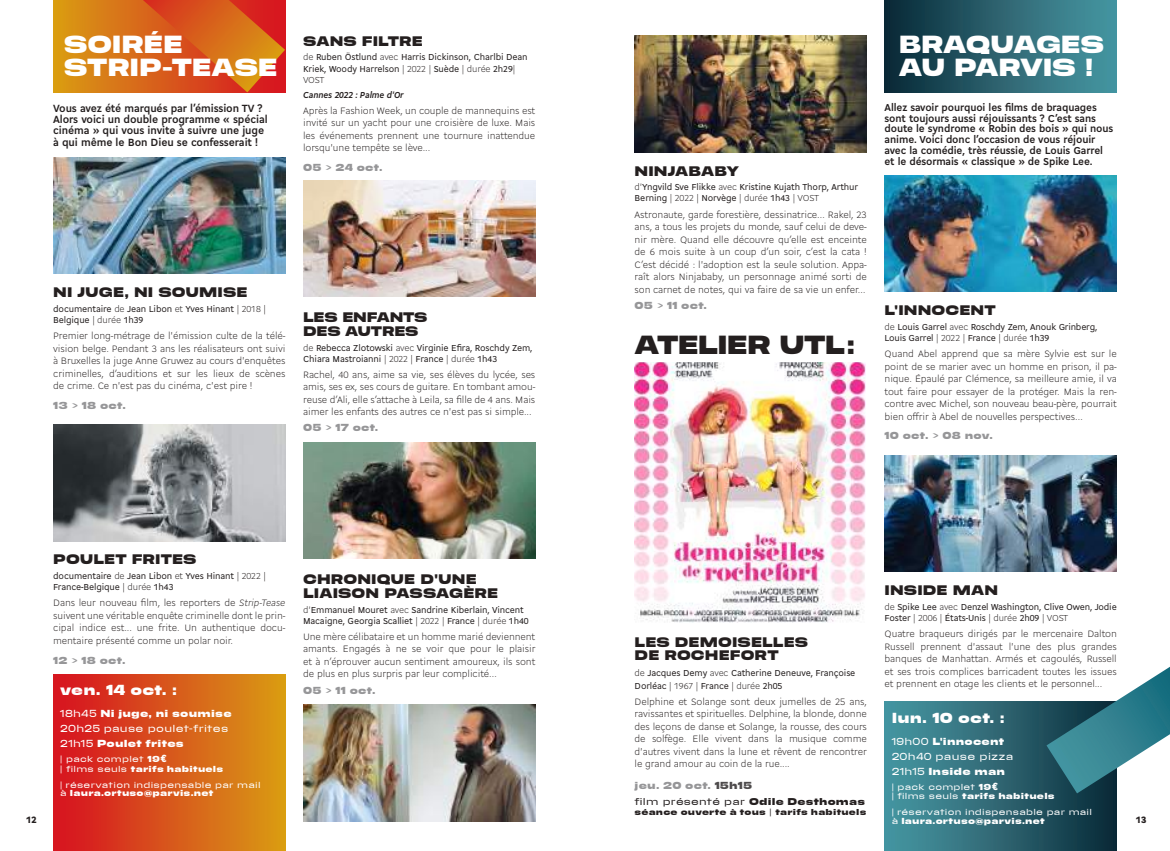
<style>
.page{position:relative;width:1170px;height:851px;background:#fff}
.page>*{position:absolute;margin:0;border:0;box-sizing:border-box;transform-origin:0 0}
.t1{font:900 22.5px "Media Sans Text Extended";letter-spacing:-.035em;color:#241f1f}
.t2{font:900 21.25px/23.1px "Media Sans Text Extended";letter-spacing:-.01em;color:#fff}
.t3{font:900 12.5px "Media Sans Text Extended";letter-spacing:.01em;color:#fff}
.t4{font:900 11.88px/13.5px "Media Sans Text Extended";letter-spacing:.01em;color:#241f1f}
.t5{font:900 11.88px/13.5px "Media Sans Text Extended";letter-spacing:-.015em;color:#241f1f}
.t6{font:700 11.25px/11.2px "Cogito";letter-spacing:-.01em;color:#241f1f}
.t7{font:700 10.88px/10.9px "Cogito";letter-spacing:-.01em;color:#241f1f}
.t8{font:300 10px/12.5px "Cogito";letter-spacing:-.01em;color:#241f1f;text-align:justify}
.t9{font:900 10px "Cogito";color:#241f1f}
.t10{font:9.38px/11.2px "Cogito";letter-spacing:-.015em;color:#241f1f}
.t11{font:italic 700 9.38px "Cogito";letter-spacing:-.015em;color:#241f1f}
.t12{font:300 8.75px/14.9px "Media Sans Text Extended";letter-spacing:.025em;color:#fff}
.t13{font:900 8.75px "Media Sans Text Extended";letter-spacing:.025em;color:#969698}
.t14{font:300 8.5px "Media Sans Text Extended";letter-spacing:.025em;color:#241f1f}
.t15{font:300 7.5px/9.4px "Media Sans Text Extended";letter-spacing:.035em;color:#fff}
.t16{font:900 7.38px "Media Sans Text Extended";letter-spacing:.035em;color:#241f1f}
.s1{font-weight:300}
.s2{font-style:italic}
.s3{color:#4e4b4c}
.s4{font-weight:900}
.s5{font-family:"Cogito";font-weight:900;font-size:11.25px}
</style>
<div class="page">
<img style="left:884px;top:175px;width:232px;height:117px">
<img style="left:303px;top:180px;width:232px;height:116px">
<img style="left:634px;top:36px;width:232px;height:116px">
<img style="left:303px;top:704px;width:232px;height:117px">
<img style="left:303px;top:442px;width:232px;height:116px">
<img style="left:884px;top:455px;width:232px;height:116px">
<div style="left:884px;top:0;width:232px;height:93px;background:linear-gradient(to right,#0a2a38,#4a99a5)"></div>
<img style="left:634px;top:362px;width:231px;height:261px">
<div style="left:884px;top:701px;width:232px;height:149px;background:linear-gradient(to right,#4a9ba6,#0c2c39)"></div>
<svg style="left:1046px;top:667px;width:123px;height:126px"></svg>
<img style="left:53px;top:157px;width:232px;height:117px">
<img style="left:53px;top:424px;width:232px;height:117px">
<div style="left:53px;top:674px;width:232px;height:176px;background:linear-gradient(to right,#d71021,#d99c14)"></div>
<svg style="left:53px;top:0;width:232px;height:93px;background:#d88116"></svg>
<svg style="left:143px;top:0;width:142px;height:92px;background:#d7561b"></svg>
<h2 class="t2" style="left:64px;top:31px;width:215px">SOIRÉE<br>STRIP-TEASE</h2>
<p class="t6" style="left:53px;top:102px;width:216px">Vous avez été marqués par l’émission TV ?<br>Alors voici un double programme « spécial cinéma » qui vous invite à suivre une juge à qui même le Bon Dieu se confesserait !</p>
<p class="t4" style="left:303px;top:33px;width:121px">SANS FILTRE</p>
<p class="t10" style="left:303px;top:51px;width:226px"><span class="s1">de</span> Ruben Östlund <span class="s1">avec</span> Harris Dickinson, Charlbi Dean<br>Kriek, Woody Harrelson <span class="s1">| 2022 |</span> Suède <span class="s1">| durée</span> 2h29<span class="s1">|<br>VOST</span></p>
<p class="t11" style="left:303px;top:88px;width:102px">Cannes 2022 : Palme d'Or</p>
<p class="t8" style="left:303px;top:103px;width:234px">Après la Fashion Week, un couple de mannequins est invité sur un yacht pour une croisière de luxe. Mais les événements prennent une tournure inattendue lorsqu'une tempête se lève...</p>
<p class="t13" style="left:303px;top:160px;width:81px">05 &gt; 24 oct.</p>
<p class="t4" style="left:53px;top:284px;width:196px">NI JUGE, NI SOUMISE</p>
<p class="t10" style="left:53px;top:302px;width:214px">documentaire <span class="s1">de</span> Jean Libon <span class="s1">et</span> Yves Hinant <span class="s1">| 2018 |<br></span>Belgique <span class="s1">| durée</span> 1h39</p>
<p class="t8" style="left:53px;top:329px;width:234px">Premier long-métrage de l'émission culte de la télé&shy;vision belge. Pendant 3 ans les réalisateurs ont suivi à Bruxelles la juge Anne Gruwez au cours d'enquêtes criminelles, d’auditions et sur les lieux de scènes de crime. Ce n'est pas du cinéma, c'est pire !</p>
<p class="t13" style="left:53px;top:398px;width:74px">13 &gt; 18 oct.</p>
<p class="t5" style="left:303px;top:309px;width:126px">LES ENFANTS<br>DES AUTRES</p>
<p class="t10" style="left:303px;top:341px;width:231px"><span class="s1">de</span> Rebecca Zlotowski <span class="s1">avec</span> Virginie Efira, Roschdy Zem,<br>Chiara Mastroianni <span class="s1">| 2022 |</span> France <span class="s1">| durée</span> 1h43</p>
<p class="t8" style="left:303px;top:367px;width:234px">Rachel, 40 ans, aime sa vie, ses élèves du lycée, ses amis, ses ex, ses cours de guitare. En tombant amou&shy;reuse d’Ali, elle s’attache à Leila, sa fille de 4 ans. Mais aimer les enfants des autres ce n'est pas si simple...</p>
<p class="t13" style="left:303px;top:420px;width:77px">05 &gt; 17 oct.</p>
<p class="t4" style="left:634px;top:163px;width:106px">NINJABABY</p>
<p class="t10" style="left:634px;top:181px;width:225px"><span class="s1">d'</span>Yngvild Sve Flikke <span class="s1">avec</span> Kristine Kujath Thorp, Arthur<br>Berning <span class="s1">| 2022 |</span> Norvège <span class="s1">| durée</span> 1h43 <span class="s1">| VOST</span></p>
<p class="t8" style="left:634px;top:207px;width:234px">Astronaute, garde forestière, dessinatrice… Rakel, 23 ans, a tous les projets du monde, sauf celui de deve&shy;nir mère. Quand elle découvre qu’elle est enceinte de 6 mois suite à un coup d’un soir, c’est la cata !<br>C’est décidé : l'adoption est la seule solution. Appa&shy;raît alors Ninjababy, un personnage animé sorti de son carnet de notes, qui va faire de sa vie un enfer…</p>
<p class="t13" style="left:634px;top:298px;width:74px">05 &gt; 11 oct.</p>
<h1 class="t1" style="left:634px;top:326px;width:222px">ATELIER UTL:</h1>
<h2 class="t2" style="left:898px;top:31px;width:207px">BRAQUAGES<br>AU PARVIS !</h2>
<p class="t7" style="left:884px;top:101px;width:230px">Allez savoir pourquoi les films de braquages sont toujours aussi réjouissants ? C’est sans doute le syndrome « Robin des bois » qui nous anime. Voici donc l’occasion de vous réjouir avec la comédie, très réussie, de Louis Garrel et le désormais « classique » de Spike Lee.</p>
<p class="t4" style="left:884px;top:302px;width:113px">L'INNOCENT</p>
<p class="t10" style="left:884px;top:320px;width:214px"><span class="s1">de</span> Louis Garrel <span class="s1">avec</span> Roschdy Zem, Anouk Grinberg,<br>Louis Garrel <span class="s1">| 2022 |</span> France <span class="s1">| durée</span> 1h39</p>
<p class="t8" style="left:884px;top:347px;width:234px">Quand Abel apprend que sa mère Sylvie est sur le point de se marier avec un homme en prison, il pa&shy;nique. Épaulé par Clémence, sa meilleure amie, il va tout faire pour essayer de la protéger. Mais la ren&shy;contre avec Michel, son nouveau beau-père, pourrait bien offrir à Abel de nouvelles perspectives…</p>
<p class="t13" style="left:884px;top:428px;width:110px">10 oct. &gt; 08 nov.</p>
<p class="t4" style="left:53px;top:551px;width:145px">POULET FRITES</p>
<p class="t10" style="left:53px;top:569px;width:214px">documentaire <span class="s1">de</span> Jean Libon <span class="s1">et</span> Yves Hinant <span class="s1">| 2022 |<br></span>France-Belgique <span class="s1">| durée</span> 1h43</p>
<p class="t8" style="left:53px;top:596px;width:234px">Dans leur nouveau film, les reporters de <span class="s2">Strip-Tease </span>suivent une véritable enquête criminelle dont le prin&shy;cipal indice est... une frite. Un authentique docu&shy;mentaire présenté comme un polar noir.</p>
<p class="t13" style="left:53px;top:652px;width:74px">12 &gt; 18 oct.</p>
<p class="t4" style="left:303px;top:571px;width:196px">CHRONIQUE D'UNE<br>LIAISON PASSAGÈRE</p>
<p class="t10" style="left:303px;top:603px;width:227px"><span class="s1">d'</span>Emmanuel Mouret <span class="s1">avec</span> Sandrine Kiberlain, Vincent<br>Macaigne, Georgia Scalliet <span class="s1">| 2022 |</span> France <span class="s1">| durée</span> 1h40</p>
<p class="t8" style="left:303px;top:629px;width:234px">Une mère célibataire et un homme marié deviennent amants. Engagés à ne se voir que pour le plaisir et à n’éprouver aucun sentiment amoureux, ils sont de plus en plus surpris par leur complicité…</p>
<p class="t13" style="left:303px;top:682px;width:74px">05 &gt; 11 oct.</p>
<p class="t4" style="left:884px;top:582px;width:115px">INSIDE MAN</p>
<p class="t10" style="left:884px;top:600px;width:234px"><span class="s1">de</span> Spike Lee <span class="s1">avec</span> Denzel Washington, Clive Owen, Jodie<br>Foster <span class="s1">| 2006 |</span> États-Unis <span class="s1">| durée</span> 2h09 <span class="s1">| VOST</span></p>
<p class="t8" style="left:884px;top:627px;width:234px">Quatre braqueurs dirigés par le mercenaire Dalton Russell prennent d'assaut l'une des plus grandes banques de Manhattan. Armés et cagoulés, Russell et ses trois complices barricadent toutes les issues et prennent en otage les clients et le personnel...</p>
<p class="t4" style="left:634px;top:633px;width:175px">LES DEMOISELLES<br>DE ROCHEFORT</p>
<p class="t10" style="left:634px;top:666px;width:222px;line-height:12.5px"><span class="s1">de</span> Jacques Demy <span class="s1">avec</span> Catherine Deneuve, Françoise<br>Dorléac <span class="s1">| 1967 |</span> France <span class="s1">| durée</span> 2h05</p>
<p class="t8" style="left:634px;top:694px;width:234px">Delphine et Solange sont deux jumelles de 25 ans, ravissantes et spirituelles. Delphine, la blonde, donne des leçons de danse et Solange, la rousse, des cours de solfège. Elle vivent dans la musique comme d'autres vivent dans la lune et rêvent de rencontrer le grand amour au coin de la rue....</p>
<p class="t13" style="left:634px;top:778px;width:119px">jeu. 20 oct. <span class="s3">15h15</span></p>
<p class="t14" style="left:634px;top:794px;width:232px">film présenté par <span class="s4">Odile Desthomas</span></p>
<p class="t16" style="left:634px;top:805px;width:233px">séance ouverte à tous <span class="s1">|</span> tarifs habituels</p>
<p class="t3" style="left:60px;top:679px;width:118px">ven. 14 oct. :</p>
<p class="t12" style="left:60px;top:705px;width:173px">18h45 <span class="s4">Ni juge, ni soumise<br></span>20h25 pause poulet-frites<br>21h15 <span class="s4">Poulet frites</span></p>
<p class="t15" style="left:60px;top:753px;width:164px">| pack complet <span class="s4">19</span><span class="s5">€<br></span>| films seuls <span class="s4">tarifs habituels</span></p>
<p class="t15" style="left:60px;top:779px;width:202px;line-height:8.8px">| réservation indispensable par mail à <span class="s4">laura.ortuso@parvis.net</span></p>
<p class="t3" style="left:891px;top:707px;width:114px">lun. 10 oct. :</p>
<p class="t12" style="left:891px;top:732px;width:123px">19h00 <span class="s4">L'innocent<br></span>20h40 pause pizza<br>21h15 <span class="s4">Inside man</span></p>
<p class="t15" style="left:891px;top:781px;width:164px">| pack complet <span class="s4">19</span><span class="s5">€<br></span>| films seuls <span class="s4">tarifs habituels</span></p>
<p class="t15" style="left:891px;top:806px;width:202px;line-height:8.8px">| réservation indispensable par mail à <span class="s4">laura.ortuso@parvis.net</span></p>
<p class="t9" style="left:26px;top:812px;width:12px">12</p>
<p class="t9" style="left:1135px;top:812px;width:12px">13</p>
</div>
